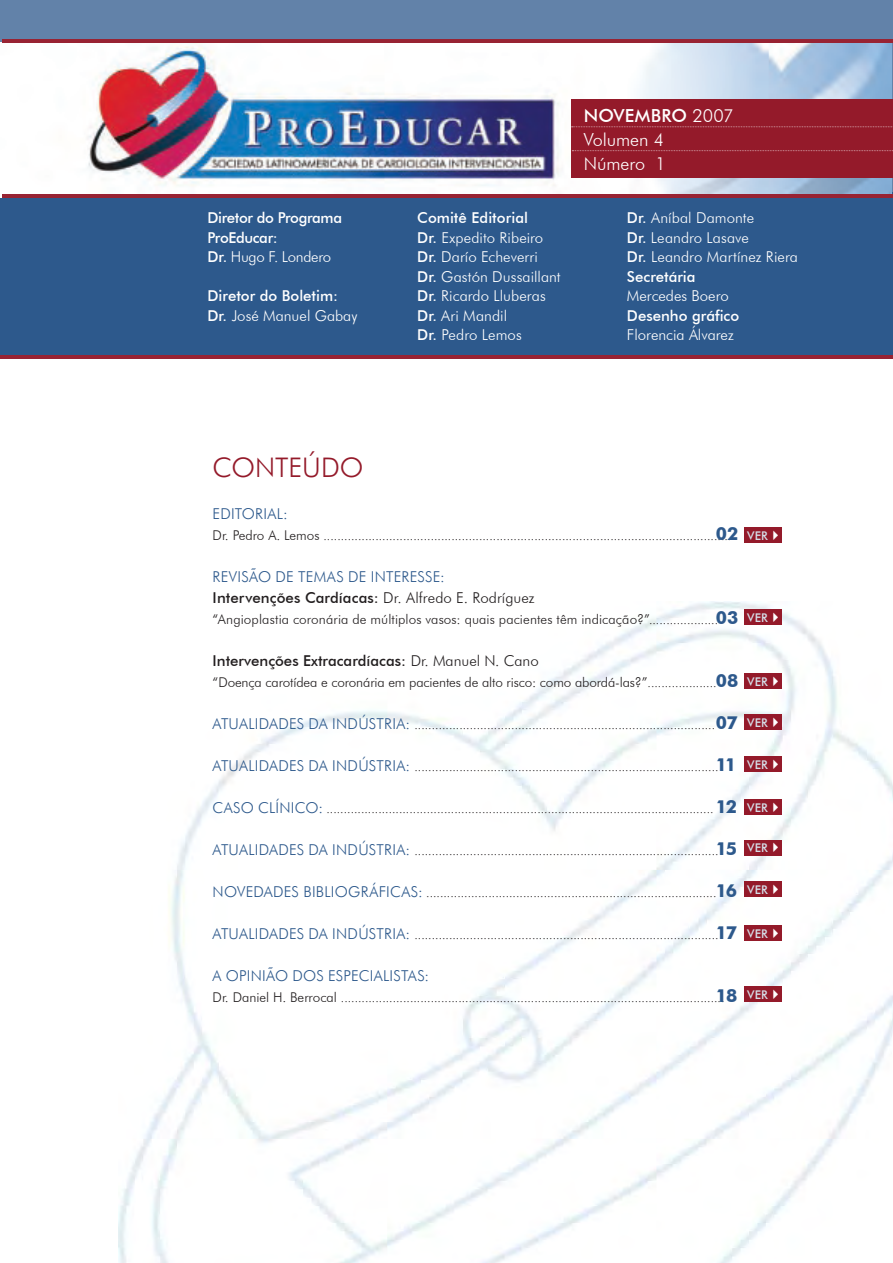
<style>
.page{position:relative;width:893px;height:1263px;background:#fff}
.page>*{position:absolute;margin:0;border:0;box-sizing:border-box;transform-origin:0 0}
.t1{font:300 27px "Futura BT";color:#941a2a}
.t2{font:300 18px/24px "Futura BT";letter-spacing:-.005em;color:#fff}
.t3{font:700 18px "Futura BT";letter-spacing:-.055em;color:#2d598c}
.t4{font:300 15px/19.5px "Futura BT";color:#fff}
.t5{font:300 15px/21px "Futura BT";letter-spacing:.015em;color:#2d598c}
.t6{font:500 15px/19.5px "Futura BT";color:#fff}
.t7{font:500 15px/19.5px "Futura BT";letter-spacing:-.025em;color:#fff}
.t8{font:500 15px "Futura BT";color:#231f20}
.t9{font:300 13.5px "Futura BT";color:#231f20}
.t10{font:300 12px "Futura BT";color:#231f20}
.t11{font:500 12px "Futura BT";color:#d5dee8}
.s1{font-weight:300}
.s2{font-weight:500}
.s3{font-size:13.5px}
.s4{font-weight:500;color:#231f20}
.s5{color:#231f20}
.s6{font-size:12px}
.s7{font-size:15px;color:#2d598c}
.s8{color:#fff}
</style>
<div class="page">
<div style="left:0;top:31px;width:893px;height:328px;background:#2d598c"></div>
<div style="left:0;top:0;width:893px;height:191px;background:#6282a9"></div>
<img style="left:0;top:43px;width:891px;height:154px">
<div style="left:571px;top:99px;width:322px;height:79px;background:#941a2a"></div>
<img style="left:118px;top:601px;width:775px;height:662px">
<hr style="left:0;top:356px;width:893px;height:3px;background:#982333">
<div style="left:744px;top:609px;width:38px;height:16px;background:#941a2a"></div>
<div style="left:744px;top:527px;width:38px;height:16px;background:#941a2a"></div>
<div style="left:744px;top:673px;width:38px;height:16px;background:#941a2a"></div>
<div style="left:744px;top:714px;width:38px;height:16px;background:#941a2a"></div>
<div style="left:744px;top:840px;width:38px;height:15px;background:#941a2a"></div>
<div style="left:744px;top:925px;width:38px;height:16px;background:#941a2a"></div>
<svg style="left:572px;top:126px;width:321px;height:1px"></svg>
<svg style="left:572px;top:150px;width:321px;height:1px"></svg>
<hr style="left:2px;top:194px;width:891px;height:3px;background:#982333">
<hr style="left:2px;top:40px;width:891px;height:3px;background:#982333">
<div style="left:744px;top:757px;width:38px;height:15px;background:#941a2a"></div>
<div style="left:744px;top:799px;width:38px;height:16px;background:#941a2a"></div>
<div style="left:744px;top:881px;width:38px;height:16px;background:#941a2a"></div>
<div style="left:744px;top:987px;width:38px;height:15px;background:#941a2a"></div>
<p class="t7" style="left:208px;top:208px;width:136px">Diretor do Programa<br>ProEducar:<br>Dr. <span class="s1">Hugo F. Londero</span></p>
<p class="t6" style="left:208px;top:286px;width:151px">Diretor do Boletim:<br>Dr. <span class="s1">José Manuel Gabay</span></p>
<h2 class="t2" style="left:584px;top:103px;width:151px"><span class="s2">Novembro</span> 2007<br>Volumen 4<br>Número 1</h2>
<p class="t4" style="left:417px;top:208px;width:145px"><span class="s2">Comitê Editorial<br>Dr.</span> Expedito Ribeiro<br><span class="s2">Dr.</span> Darío Echeverri<br><span class="s2">Dr.</span> Gastón Dussaillant<br><span class="s2">Dr.</span> Ricardo Lluberas<br><span class="s2">Dr.</span> Ari Mandil<br><span class="s2">Dr.</span> Pedro Lemos</p>
<p class="t4" style="left:627px;top:208px;width:173px"><span class="s2">Dr.</span> Aníbal Damonte<br><span class="s2">Dr.</span> Leandro Lasave<br><span class="s2">Dr.</span> Leandro Martínez Riera<br><span class="s2">Secretária</span></p>
<p class="t4" style="left:627px;top:286px;width:103px">Mercedes Boero</p>
<p class="t6" style="left:627px;top:305px;width:114px">Desenho gráfico</p>
<p class="t4" style="left:627px;top:325px;width:108px">Florencia Álvarez</p>
<h1 class="t1" style="left:213px;top:451px;width:152px">CONTEÚDO</h1>
<p class="t5" style="left:213px;top:503px;width:77px">EDITORIAL:</p>
<p class="t10" style="left:213px;top:529px;width:520px"><span class="s3">Dr. Pedro A. Lemos</span> ......................................................................................................................</p>
<p class="t5" style="left:213px;top:566px;width:324px">REVISÃO DE TEMAS DE INTERESSE:<br><span class="s4">Intervenções Cardíacas:</span> <span class="s5">Dr. Alfredo E. Rodríguez</span></p>
<p class="t9" style="left:213px;top:611px;width:507px">“Angioplastia coronária de múltiplos vasos: quais pacientes têm indicação?”<span class="s6">....................</span></p>
<p class="t8" style="left:213px;top:652px;width:328px">Intervenções Extracardíacas: <span class="s1">Dr. Manuel N. Cano</span></p>
<p class="t9" style="left:213px;top:674px;width:506px">“Doença carotídea e coronária em pacientes de alto risco: como abordá-las?”<span class="s6">....................</span></p>
<p class="t10" style="left:213px;top:718px;width:504px"><span class="s7">ATUALIDADES DA INDÚSTRIA:</span> .......................................................................................</p>
<p class="t10" style="left:213px;top:760px;width:507px"><span class="s7">ATUALIDADES DA INDÚSTRIA:</span> ........................................................................................</p>
<p class="t10" style="left:213px;top:802px;width:502px"><span class="s7">CASO CLÍNICO:</span> ................................................................................................................</p>
<p class="t10" style="left:213px;top:844px;width:507px"><span class="s7">ATUALIDADES DA INDÚSTRIA:</span> ........................................................................................</p>
<p class="t10" style="left:213px;top:886px;width:505px"><span class="s7">NOVEDADES BIBLIOGRÁFICAS:</span> ....................................................................................</p>
<p class="t10" style="left:213px;top:928px;width:507px"><span class="s7">ATUALIDADES DA INDÚSTRIA:</span> ........................................................................................</p>
<p class="t5" style="left:213px;top:965px;width:218px">A OPINIÃO DOS ESPECIALISTAS:</p>
<p class="t10" style="left:213px;top:991px;width:513px"><span class="s3">Dr. Daniel H. Berrocal</span> ...............................................................................................................</p>
<h2 class="t3" style="left:716px;top:523px;width:24px">02</h2>
<h2 class="t3" style="left:716px;top:607px;width:24px">03</h2>
<h2 class="t3" style="left:716px;top:670px;width:24px">08</h2>
<h2 class="t3" style="left:716px;top:712px;width:24px">07</h2>
<h2 class="t3" style="left:716px;top:754px;width:22px">11</h2>
<h2 class="t3" style="left:716px;top:796px;width:23px">12</h2>
<h2 class="t3" style="left:716px;top:838px;width:23px">15</h2>
<h2 class="t3" style="left:716px;top:880px;width:23px">16</h2>
<h2 class="t3" style="left:716px;top:922px;width:23px">17</h2>
<h2 class="t3" style="left:716px;top:985px;width:23px">18</h2>
<p class="t11" style="left:747px;top:528px;width:37px">VER <span class="s8">✔</span></p>
<p class="t11" style="left:747px;top:610px;width:37px">VER <span class="s8">✔</span></p>
<p class="t11" style="left:747px;top:674px;width:37px">VER <span class="s8">✔</span></p>
<p class="t11" style="left:747px;top:715px;width:37px">VER <span class="s8">✔</span></p>
<p class="t11" style="left:747px;top:758px;width:37px">VER <span class="s8">✔</span></p>
<p class="t11" style="left:747px;top:800px;width:37px">VER <span class="s8">✔</span></p>
<p class="t11" style="left:747px;top:841px;width:37px">VER <span class="s8">✔</span></p>
<p class="t11" style="left:747px;top:882px;width:37px">VER <span class="s8">✔</span></p>
<p class="t11" style="left:747px;top:926px;width:37px">VER <span class="s8">✔</span></p>
<p class="t11" style="left:747px;top:988px;width:37px">VER <span class="s8">✔</span></p>
</div>
